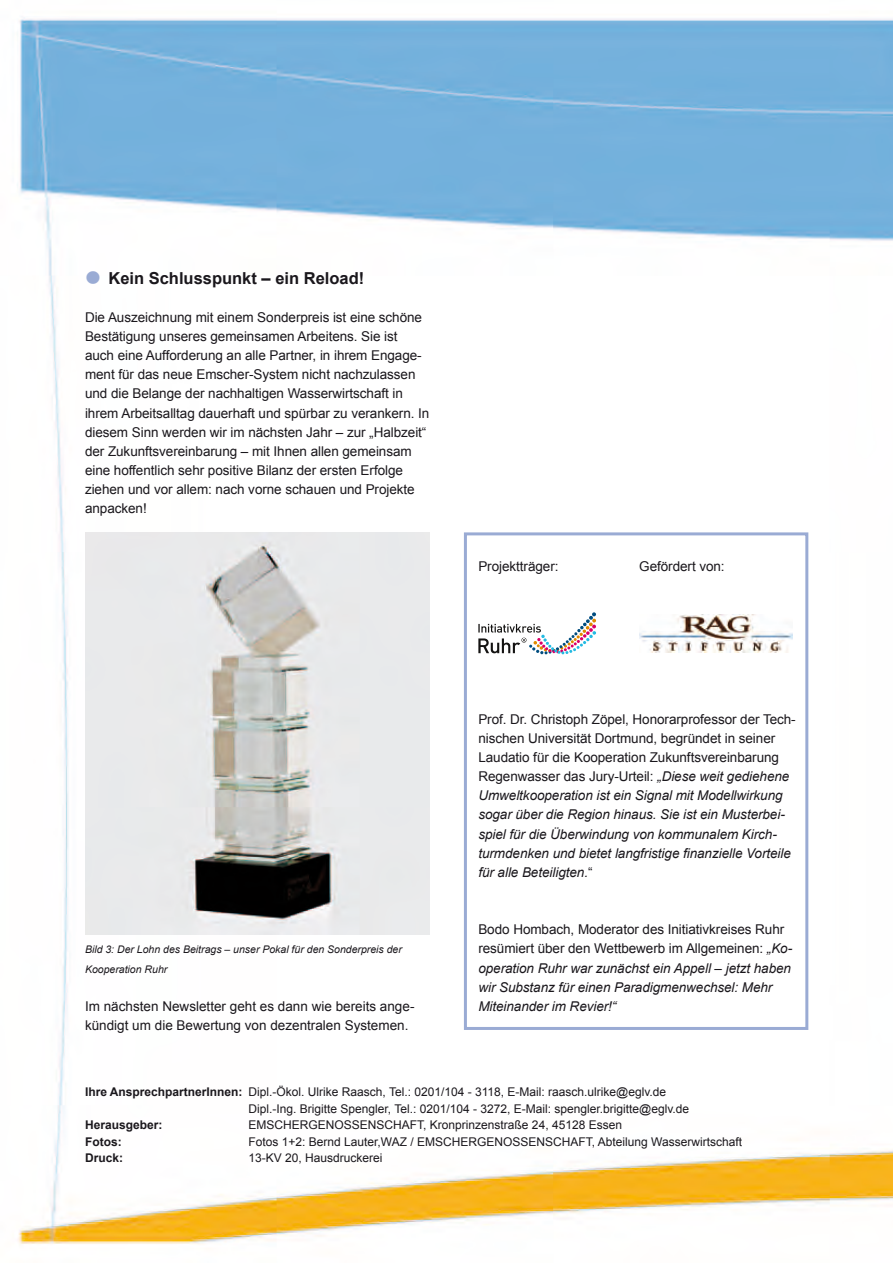
<style>
.page{position:relative;width:893px;height:1263px;background:#fff}
.page>*{position:absolute;margin:0;border:0;box-sizing:border-box;transform-origin:0 0}
.t1{font:700 16.5px "Arial";color:#1a171c}
.t2{font:13.5px/19.2px "Arial";letter-spacing:-.005em;color:#1a171c}
.t3{font:italic 13.5px/19.2px "Arial";letter-spacing:-.005em;color:#1a171c}
.t4{font:12px/16.5px "Arial";color:#1a171c}
.t5{font:700 12px "Arial";color:#1a171c}
.t6{font:italic 10.5px/19.2px "Arial";color:#1a171c}
.s1{font-size:45px;color:#9aabd4}
.s2{font-style:normal}
.s3{font-weight:700}
</style>
<div class="page">
<img style="left:17px;top:17px;width:876px;height:1228px">
<img style="left:85px;top:532px;width:344px;height:402px">
<div style="left:464px;top:532px;width:344px;height:498px;border:3px solid #9aabd4"></div>
<svg style="left:478px;top:612px;width:118px;height:42px"></svg>
<img style="left:639px;top:614px;width:153px;height:38px">
<p class="t1" style="left:85px;top:267px;width:281px"><span class="s1">•</span> Kein Schlusspunkt – ein Reload!</p>
<p class="t2" style="left:85px;top:308px;width:346px">Die Auszeichnung mit einem Sonderpreis ist eine schöne Bestätigung unseres gemeinsamen Arbeitens. Sie ist auch eine Aufforderung an alle Partner, in ihrem Engage&shy;ment für das neue Emscher-System nicht nachzulassen und die Belange der nachhaltigen Wasserwirtschaft in ihrem Arbeitsalltag dauerhaft und spürbar zu verankern. In diesem Sinn werden wir im nächsten Jahr – zur „Halbzeit“ der Zukunftsvereinbarung – mit Ihnen allen gemeinsam eine hoffentlich sehr positive Bilanz der ersten Erfolge ziehen und vor allem: nach vorne schauen und Projekte anpacken!</p>
<p class="t2" style="left:478px;top:556px;width:82px">Projektträger:</p>
<p class="t2" style="left:639px;top:556px;width:87px">Gefördert von:</p>
<p class="t6" style="left:85px;top:940px;width:318px">Bild 3: Der Lohn des Beitrags – unser Pokal für den Sonderpreis der<br>Kooperation Ruhr</p>
<p class="t2" style="left:85px;top:996px;width:331px">Im nächsten Newsletter geht es dann wie bereits ange&shy;kündigt um die Bewertung von dezentralen Systemen.</p>
<p class="t3" style="left:478px;top:710px;width:319px"><span class="s2">Prof. Dr. Christoph Zöpel, Honorarprofessor der Tech&shy;nischen Universität Dortmund, begründet in seiner Laudatio für die Kooperation Zukunftsvereinbarung Regenwasser das Jury-Urteil:</span> „Diese weit gediehene Umweltkooperation ist ein Signal mit Modellwirkung sogar über die Region hinaus. Sie ist ein Musterbei&shy;spiel für die Überwindung von kommunalem Kirch&shy;turmdenken und bietet langfristige finanzielle Vorteile für alle Beteiligten.<span class="s2">“</span></p>
<p class="t3" style="left:478px;top:920px;width:315px"><span class="s2">Bodo Hombach, Moderator des Initiativkreises Ruhr resümiert über den Wettbewerb im Allgemeinen:</span> „Ko&shy;operation Ruhr war zunächst ein Appell – jetzt haben wir Substanz für einen Paradigmenwechsel: Mehr Miteinander im Revier!“</p>
<p class="t4" style="left:249px;top:1084px;width:442px;text-indent:-164px"><span class="s3">Ihre AnsprechpartnerInnen:</span> Dipl.-Ökol. Ulrike Raasch, Tel.: 0201/104 - 3118, E-Mail: raasch.ulrike@eglv.de<br>Dipl.-Ing. Brigitte Spengler, Tel.: 0201/104 - 3272, E-Mail: spengler.brigitte@eglv.de</p>
<p class="t5" style="left:85px;top:1117px;width:79px">Herausgeber:</p>
<p class="t4" style="left:249px;top:1117px;width:375px">EMSCHERGENOSSENSCHAFT, Kronprinzenstraße 24, 45128 Essen</p>
<p class="t5" style="left:85px;top:1133px;width:38px">Fotos:</p>
<p class="t4" style="left:249px;top:1133px;width:495px">Fotos 1+2: Bernd Lauter,WAZ / EMSCHERGENOSSENSCHAFT, Abteilung Wasserwirtschaft</p>
<p class="t5" style="left:85px;top:1150px;width:40px">Druck:</p>
<p class="t4" style="left:249px;top:1150px;width:136px">13-KV 20, Hausdruckerei</p>
</div>
